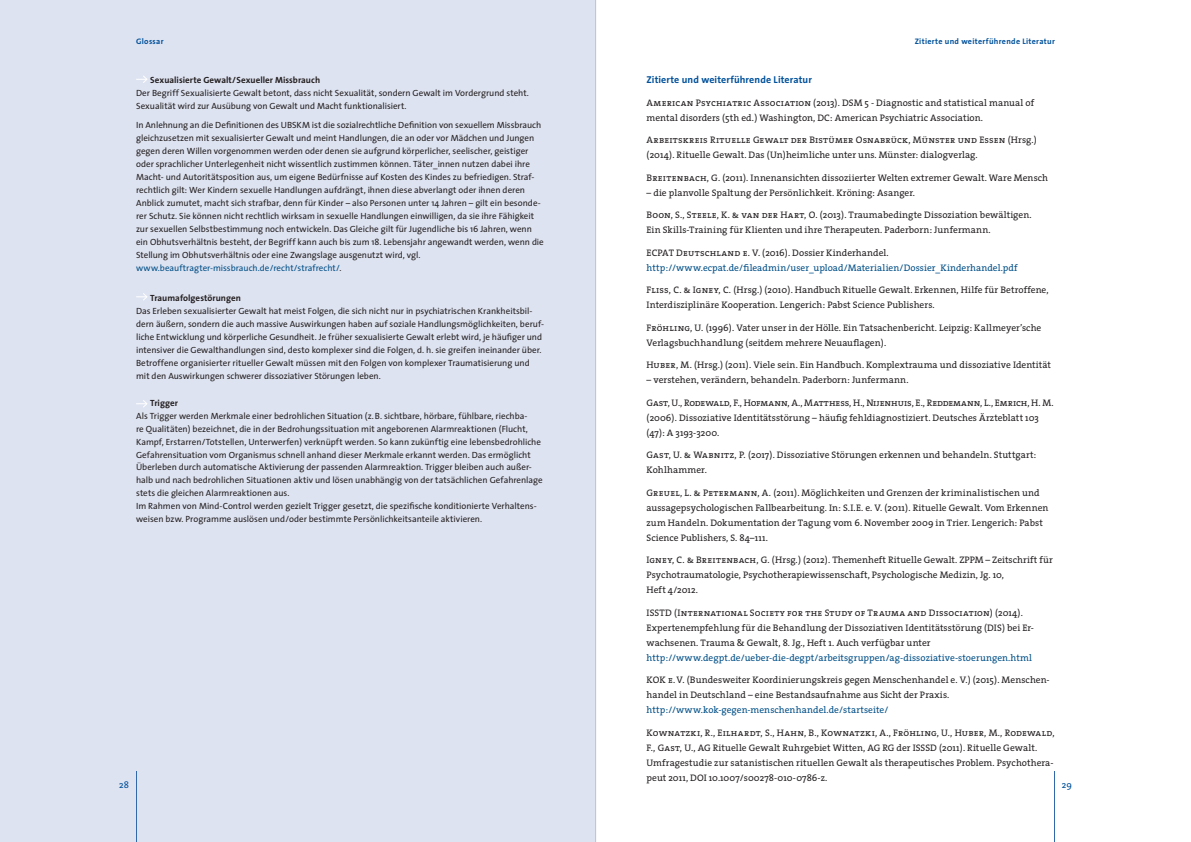
<style>
.page{position:relative;width:1191px;height:842px;background:#fff}
.page>*{position:absolute;margin:0;border:0;box-sizing:border-box;transform-origin:0 0}
.t1{font:700 10px "The Sans";letter-spacing:.01em;color:#01519b}
.t2{font:9.5px/15px "The Serif";letter-spacing:.005em;color:#231f20}
.t3{font:9.5px "The Serif Caps";letter-spacing:.01em;color:#231f20}
.t4{font:9.5px/15px "The Serif";letter-spacing:.005em;color:#004f87}
.t5{font:9.5px "The Serif";color:#01519b}
.t6{font:9px/13px "The Sans";color:#231f20}
.t7{font:700 9px "The Sans";color:#231f20}
.t8{font:700 8px "The Sans";letter-spacing:.04em;color:#01519b}
.s1{color:#004f87}
.s2{font-family:"The Serif Caps"}
.s3{font-family:"The Serif"}
.s4{font-family:"The Serif Caps";color:#231f20}
.s5{color:#231f20}
</style>
<div class="page">
<div style="left:0;top:0;width:595px;height:842px;background:#dee3f1"></div>
<hr style="left:136px;top:771px;width:1px;height:71px;background:#3068ab">
<hr style="left:1054px;top:771px;width:1px;height:71px;background:#3068ab">
<svg style="left:136px;top:293px;width:11px;height:8px"></svg>
<svg style="left:136px;top:76px;width:11px;height:7px"></svg>
<svg style="left:136px;top:400px;width:11px;height:8px"></svg>
<hr style="left:595px;top:0;width:1px;height:842px;background:#c1c2c4">
<p class="t8" style="left:136px;top:35px;width:29px">Glossar</p>
<p class="t8" style="left:914px;top:35px;width:142px">Zitierte und weiterführende Literatur</p>
<p class="t7" style="left:150px;top:72px;width:171px">Sexualisierte Gewalt/Sexueller Missbrauch</p>
<p class="t6" style="left:136px;top:86px;width:394px">Der Begriff Sexualisierte Gewalt betont, dass nicht Sexualität, sondern Gewalt im Vordergrund steht.<br>Sexualität wird zur Ausübung von Gewalt und Macht funktionalisiert.</p>
<p class="t6" style="left:136px;top:118px;width:409px">In Anlehnung an die Definitionen des UBSKM ist die sozialrechtliche Definition von sexuellem Missbrauch gleichzusetzen mit sexualisierter Gewalt und meint Handlungen, die an oder vor Mädchen und Jungen gegen deren Willen vorgenommen werden oder denen sie aufgrund körperlicher, seelischer, geistiger oder sprachlicher Unterlegenheit nicht wissentlich zustimmen können. Täter_innen nutzen dabei ihre Macht- und Autoritätsposition aus, um eigene Bedürfnisse auf Kosten des Kindes zu befriedigen. Straf&shy;rechtlich gilt: Wer Kindern sexuelle Handlungen aufdrängt, ihnen diese abverlangt oder ihnen deren Anblick zumutet, macht sich strafbar, denn für Kinder – also Personen unter 14 Jahren – gilt ein besonde&shy;rer Schutz. Sie können nicht rechtlich wirksam in sexuelle Handlungen einwilligen, da sie ihre Fähigkeit zur sexuellen Selbstbestimmung noch entwickeln. Das Gleiche gilt für Jugendliche bis 16 Jahren, wenn ein Obhutsverhältnis besteht, der Begriff kann auch bis zum 18. Lebensjahr angewandt werden, wenn die Stellung im Obhutsverhältnis oder eine Zwangslage ausgenutzt wird, vgl. <span class="s1">www.beauftragter-missbrauch.de/recht/strafrecht/</span>.</p>
<p class="t7" style="left:150px;top:290px;width:92px">Traumafolgestörungen</p>
<p class="t6" style="left:136px;top:304px;width:409px">Das Erleben sexualisierter Gewalt hat meist Folgen, die sich nicht nur in psychiatrischen Krankheitsbil&shy;dern äußern, sondern die auch massive Auswirkungen haben auf soziale Handlungsmöglichkeiten, beruf&shy;liche Entwicklung und körperliche Gesundheit. Je früher sexualisierte Gewalt erlebt wird, je häufiger und intensiver die Gewalthandlungen sind, desto komplexer sind die Folgen, d. h. sie greifen ineinander über.<br>Betroffene organisierter ritueller Gewalt müssen mit den Folgen von komplexer Traumatisierung und mit den Auswirkungen schwerer dissoziativer Störungen leben.</p>
<p class="t7" style="left:150px;top:395px;width:29px">Trigger</p>
<p class="t6" style="left:136px;top:409px;width:408px">Als Trigger werden Merkmale einer bedrohlichen Situation (z. B. sichtbare, hörbare, fühlbare, riechba-<br>re Qualitäten) bezeichnet, die in der Bedrohungssituation mit angeborenen Alarmreaktionen (Flucht, Kampf, Erstarren/Totstellen, Unterwerfen) verknüpft werden. So kann zukünftig eine lebensbedrohliche Gefahrensituation vom Organismus schnell anhand dieser Merkmale erkannt werden. Das ermöglicht Überleben durch automatische Aktivierung der passenden Alarmreaktion. Trigger bleiben auch außer&shy;halb und nach bedrohlichen Situationen aktiv und lösen unabhängig von der tatsächlichen Gefahrenlage stets die gleichen Alarmreaktionen aus.<br>Im Rahmen von Mind-Control werden gezielt Trigger gesetzt, die spezifische konditionierte Verhaltens&shy;weisen bzw. Programme auslösen und/oder bestimmte Persönlichkeitsanteile aktivieren.</p>
<p class="t1" style="left:646px;top:71px;width:167px">Zitierte und weiterführende Literatur</p>
<p class="t2" style="left:646px;top:95px;width:389px"><span class="s2">American Psychiatric Association</span> (2013). DSM 5 - Diagnostic and statistical manual of mental disorders (5th ed.) Washington, DC: American Psychiatric Association.</p>
<p class="t3" style="left:646px;top:132px;width:392px">Arbeitskreis Rituelle Gewalt der Bistümer Osnabrück, Münster und Essen <span class="s3">(Hrsg.)</span></p>
<p class="t2" style="left:646px;top:147px;width:332px">(2014). Rituelle Gewalt. Das (Un)heimliche unter uns. Münster: dialogverlag.</p>
<p class="t2" style="left:646px;top:170px;width:403px"><span class="s2">Breitenbach, G.</span> (2011). Innenansichten dissoziierter Welten extremer Gewalt. Ware Mensch</p>
<p class="t2" style="left:646px;top:185px;width:270px">– die planvolle Spaltung der Persönlichkeit. Kröning: Asanger.</p>
<p class="t2" style="left:646px;top:207px;width:386px"><span class="s2">Boon, S., Steele, K. &amp; van der Hart, O.</span> (2013). Traumabedingte Dissoziation bewältigen.<br>Ein Skills-Training für Klienten und ihre Therapeuten. Paderborn: Junfermann.</p>
<p class="t4" style="left:646px;top:245px;width:372px"><span class="s4">ECPAT Deutschland e. V</span><span class="s5">. (2016). Dossier Kinderhandel. </span>http://www.ecpat.de/fileadmin/user_upload/Materialien/Dossier_Kinderhandel.pdf</p>
<p class="t2" style="left:646px;top:282px;width:403px"><span class="s2">Fliss, C. &amp; Igney, C.</span> (Hrsg.) (2010). Handbuch Rituelle Gewalt. Erkennen, Hilfe für Betroffene,<br>Interdisziplinäre Kooperation. Lengerich: Pabst Science Publishers.</p>
<p class="t2" style="left:646px;top:320px;width:396px"><span class="s2">Fröhling, U.</span> (1996). Vater unser in der Hölle. Ein Tatsachenbericht. Leipzig: Kallmeyer’sche<br>Verlagsbuchhandlung (seitdem mehrere Neuauflagen).</p>
<p class="t2" style="left:646px;top:357px;width:406px"><span class="s2">Huber, M.</span> (Hrsg.) (2011). Viele sein. Ein Handbuch. Komplextrauma und dissoziative Identität</p>
<p class="t2" style="left:646px;top:372px;width:263px">– verstehen, verändern, behandeln. Paderborn: Junfermann.</p>
<p class="t3" style="left:646px;top:394px;width:408px">Gast, U., Rodewald, F., Hofmann, A., Matthess, H., Nijenhuis, E., Reddemann, L., Emrich, H. M.</p>
<p class="t2" style="left:646px;top:410px;width:394px">(2006). Dissoziative Identitätsstörung – häufig fehldiagnostiziert. Deutsches Ärzteblatt 103 (47): A 3193-3200.</p>
<p class="t2" style="left:646px;top:447px;width:391px"><span class="s2">Gast, U. &amp; Wabnitz, P.</span> (2017). Dissoziative Störungen erkennen und behandeln. Stuttgart:<br>Kohlhammer.</p>
<p class="t2" style="left:646px;top:485px;width:403px"><span class="s2">Greuel, L. &amp; Petermann, A.</span> (2011). Möglichkeiten und Grenzen der kriminalistischen und aussagepsychologischen Fallbearbeitung. In: S.I.E. e. V. (2011). Rituelle Gewalt. Vom Erkennen zum Handeln. Dokumentation der Tagung vom 6. November 2009 in Trier. Lengerich: Pabst Science Publishers, S. 84–111.</p>
<p class="t2" style="left:646px;top:552px;width:408px"><span class="s2">Igney, C. &amp; Breitenbach, G.</span> (Hrsg.) (2012). Themenheft Rituelle Gewalt. ZPPM – Zeitschrift für<br>Psychotraumatologie, Psychotherapiewissenschaft, Psychologische Medizin, Jg. 10,<br>Heft 4/2012.</p>
<p class="t3" style="left:646px;top:604px;width:378px">ISSTD (International Society for the Study of Trauma and Dissociation) <span class="s3">(2014).</span></p>
<p class="t2" style="left:646px;top:620px;width:389px">Expertenempfehlung für die Behandlung der Dissoziativen Identitätsstörung (DIS) bei Er&shy;wachsenen. Trauma &amp; Gewalt, 8. Jg., Heft 1. Auch verfügbar unter</p>
<p class="t4" style="left:646px;top:650px;width:387px">http://www.degpt.de/ueber-die-degpt/arbeitsgruppen/ag-dissoziative-stoerungen.html</p>
<p class="t2" style="left:646px;top:672px;width:405px"><span class="s2">KOK e. V.</span> (Bundesweiter Koordinierungskreis gegen Menschenhandel e. V.) (2015). Menschen&shy;handel in Deutschland – eine Bestandsaufnahme aus Sicht der Praxis.</p>
<p class="t4" style="left:646px;top:702px;width:243px">http://www.kok-gegen-menschenhandel.de/startseite/</p>
<p class="t3" style="left:646px;top:724px;width:409px">Kownatzki, R., Eilhardt, S., Hahn, B., Kownatzki, A., Fröhling, U., Huber, M., Rodewald,</p>
<p class="t2" style="left:646px;top:739px;width:408px"><span class="s2">F., Gast, U.,</span> AG Rituelle Gewalt Ruhrgebiet Witten, AG RG der ISSSD (2011). Rituelle Gewalt.<br>Umfragestudie zur satanistischen rituellen Gewalt als therapeutisches Problem. Psychothera&shy;peut 2011, DOI 10.1007/s00278-010-0786-z.</p>
<p class="t5" style="left:119px;top:777px;width:11px">28</p>
<p class="t5" style="left:1062px;top:777px;width:12px">29</p>
</div>
